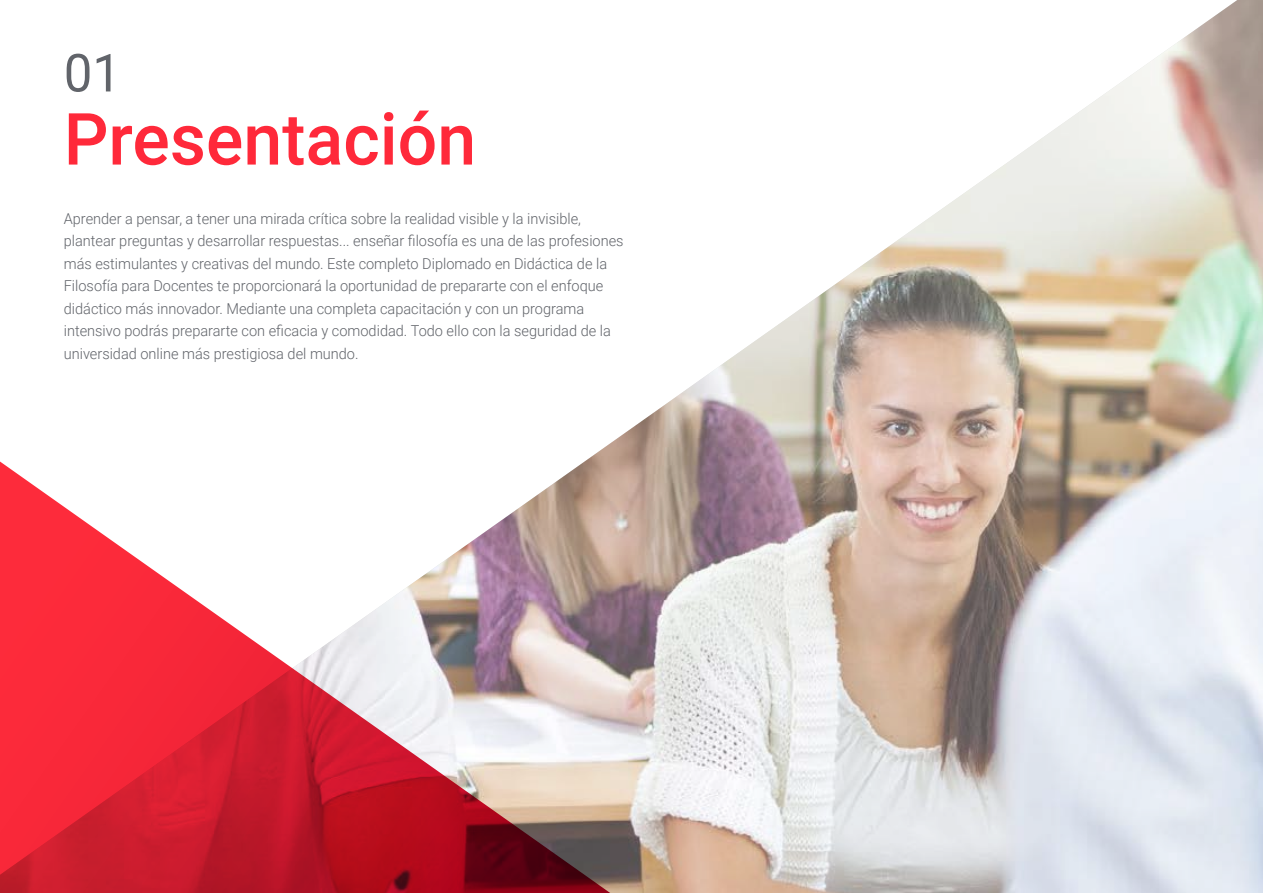
<style>
.page{position:relative;width:1263px;height:893px;background:#fff}
.page>*{position:absolute;margin:0;border:0;box-sizing:border-box;transform-origin:0 0}
.t1{font:500 72px "Roboto";color:#ff293a}
.t2{font:52.5px "Roboto";color:#61646a}
.t3{font:300 15px/22.5px "Roboto";color:#61646a}
</style>
<div class="page">
<img style="left:607px;top:0;width:656px;height:893px">
<svg style="left:0;top:446px;width:640px;height:447px"></svg>
<h2 class="t2" style="left:64px;top:36px;width:59px">01</h2>
<h1 class="t1" style="left:64px;top:89px;width:414px">Presentación</h1>
<p class="t3" style="left:64px;top:207px;width:561px">Aprender a pensar, a tener una mirada crítica sobre la realidad visible y la invisible, plantear preguntas y desarrollar respuestas... enseñar filosofía es una de las profesiones más estimulantes y creativas del mundo. Este completo Diplomado en Didáctica de la Filosofía para Docentes te proporcionará la oportunidad de prepararte con el enfoque didáctico más innovador. Mediante una completa capacitación y con un programa intensivo podrás prepararte con eficacia y comodidad. Todo ello con la seguridad de la universidad online más prestigiosa del mundo.</p>
</div>
